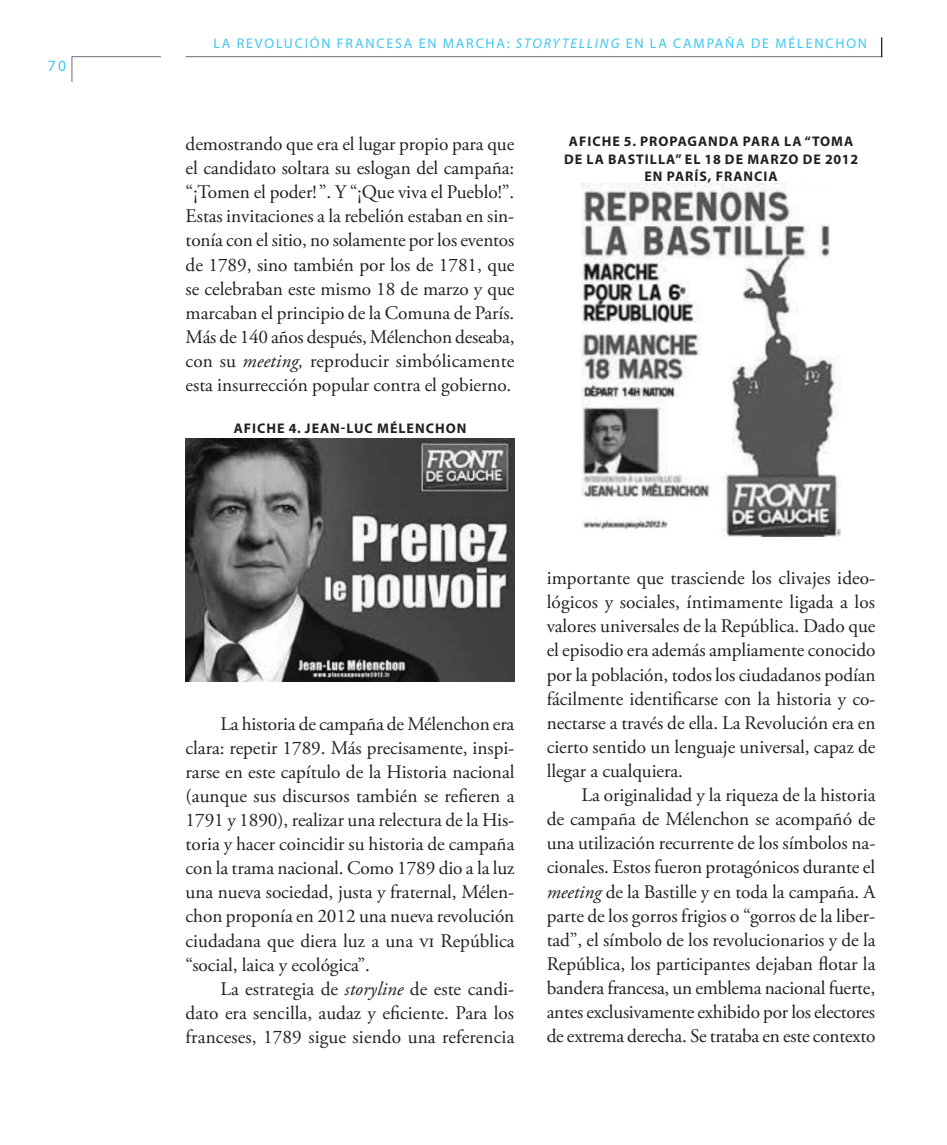
<style>
.page{position:relative;width:947px;height:1145px;background:#fff}
.page>*{position:absolute;margin:0;border:0;box-sizing:border-box;transform-origin:0 0}
.t1{font:19.25px/24.2px "Adobe Garamond Pro";letter-spacing:-.005em;color:#231f20;text-align:justify}
.t2{font:15.75px "Myriad Pro";color:#40c7f4}
.t3{font:700 14px/17.5px "Myriad Pro";letter-spacing:.07em;color:#231f20;text-align:center}
.t4{font:14px "Myriad Pro";letter-spacing:.13em;color:#40c7f4}
.s1{font-style:italic}
</style>
<div class="page">
<hr style="left:186px;top:56px;width:696px;height:1px;background:#6c6d70">
<svg style="left:881px;top:37px;width:1px;height:20px"></svg>
<svg style="left:71px;top:56px;width:90px;height:26px"></svg>
<img style="left:186px;top:438px;width:328px;height:243px">
<img style="left:582px;top:184px;width:258px;height:353px">
<p class="t2" style="left:48px;top:57px;width:20px">70</p>
<p class="t4" style="left:213px;top:36px;width:43px">LA REVOLUCIÓN</p>
<p class="t4" style="left:337px;top:36px;width:19px">FRANCESA</p>
<p class="t4" style="left:419px;top:36px;width:36px">EN MARC</p>
<p class="t4" style="left:485px;top:36px;width:199px">HA: <span class="s1">STORYTELLING</span> EN LA CAMPA</p>
<p class="t4" style="left:725px;top:36px;width:74px">ÑA DE MÉLENC</p>
<p class="t4" style="left:835px;top:36px;width:22px">HON</p>
<p class="t1" style="left:186px;top:132px;width:330px">demostrando que era el lugar propio para que el candidato soltara su eslogan del campaña: “¡Tomen el poder! ”. Y “¡Que viva el Pueblo!”.<br>Estas invitaciones a la rebelión estaban en sin&shy;tonía con el sitio, no solamente por los eventos de 1789, sino también por los de 1781, que se celebraban este mismo 18 de marzo y que marcaban el principio de la Comuna de París.<br>Más de 140 años después, Mélenchon deseaba, con su <span class="s1">meeting,</span> reproducir simbólicamente esta insurrección popular contra el gobierno.</p>
<p class="t3" style="left:234px;top:419px;width:234px">AFICHE 4. JEAN-LUC MÉLENCHON</p>
<p class="t3" style="left:564px;top:133px;width:295px">AFICHE 5. PROPAGANDA PARA LA “TOMA<br>DE LA BASTILLA” EL 18 DE MARZO DE 2012<br>EN PARÍS, FRANCIA</p>
<p class="t1" style="left:186px;top:712px;width:330px;text-indent:35px">La historia de campaña de Mélenchon era clara: repetir 1789. Más precisamente, inspi&shy;rarse en este capítulo de la Historia nacional (aunque sus discursos también se refieren a 1791 y 1890), realizar una relectura de la His&shy;toria y hacer coincidir su historia de campaña con la trama nacional. Como 1789 dio a la luz una nueva sociedad, justa y fraternal, Mélen&shy;chon proponía en 2012 una nueva revolución ciudadana que diera luz a una vi República “social, laica y ecológica”.</p>
<p class="t1" style="left:186px;top:977px;width:330px;text-indent:35px">La estrategia de <span class="s1">storyline</span> de este candi&shy;dato era sencilla, audaz y eficiente. Para los franceses, 1789 sigue siendo una referencia</p>
<p class="t1" style="left:546px;top:567px;width:330px">importante que trasciende los clivajes ideo&shy;lógicos y sociales, íntimamente ligada a los valores universales de la República. Dado que el episodio era además ampliamente conocido por la población, todos los ciudadanos podían fácilmente identificarse con la historia y co&shy;nectarse a través de ella. La Revolución era en cierto sentido un lenguaje universal, capaz de llegar a cualquiera.</p>
<p class="t1" style="left:546px;top:784px;width:330px;text-indent:35px">La originalidad y la riqueza de la historia de campaña de Mélenchon se acompañó de una utilización recurrente de los símbolos na&shy;cionales. Estos fueron protagónicos durante el <span class="s1">meeting</span> de la Bastille y en toda la campaña. A parte de los gorros frigios o “gorros de la liber&shy;tad”, el símbolo de los revolucionarios y de la República, los participantes dejaban flotar la bandera francesa, un emblema nacional fuerte, antes exclusivamente exhibido por los electores de extrema derecha. Se trataba en este contexto</p>
</div>
